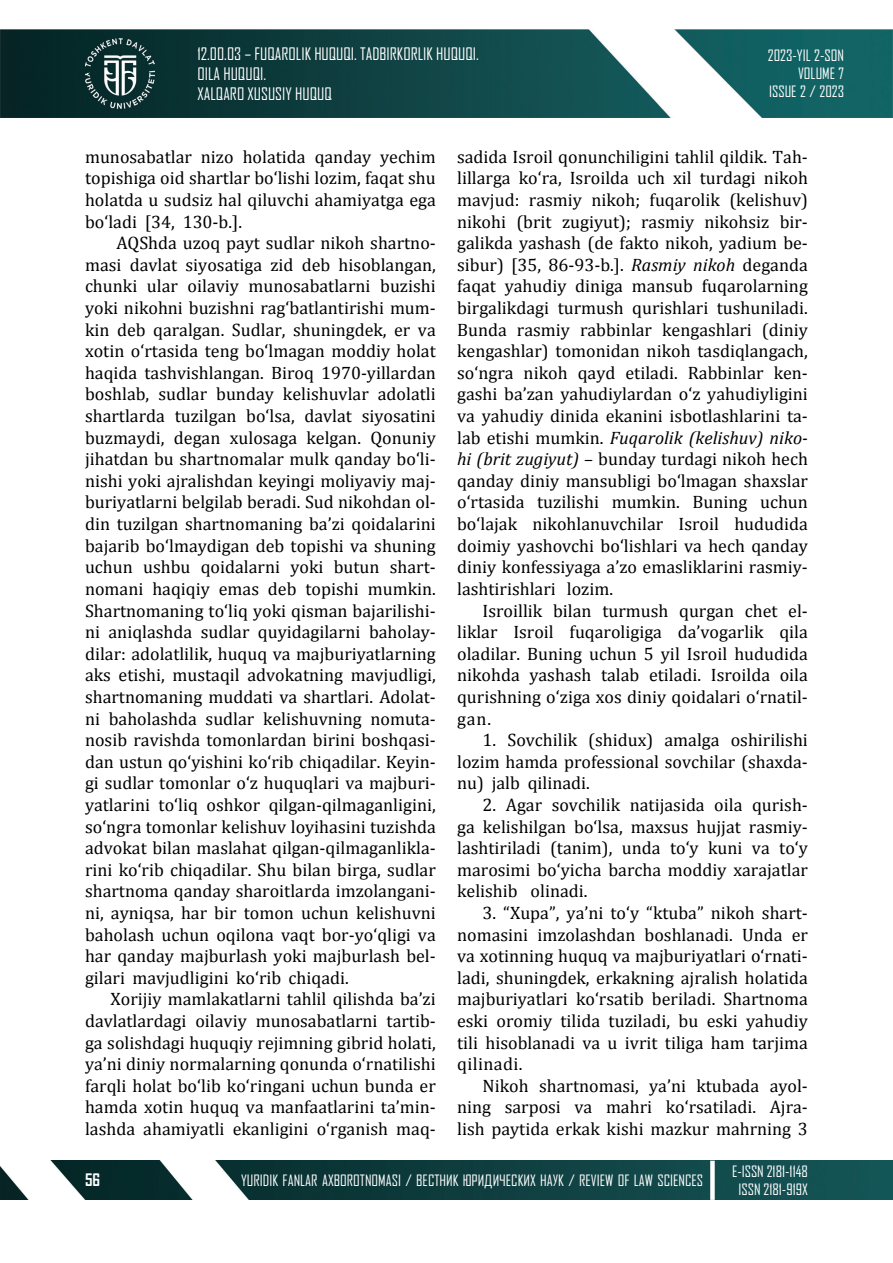
<style>
.page{position:relative;width:893px;height:1263px;background:#fff}
.page>*{position:absolute;margin:0;border:0;box-sizing:border-box;transform-origin:0 0}
.t1{font:18px/21.6px "Cambria";color:#000;text-align:justify}
.t2{font:16.5px/19.8px "Agency FB";color:#fff}
.t3{font:700 16.5px "Agency FB";color:#fff}
.t4{font:15px/18px "Agency FB Cyrillic";color:#fff;text-align:center}
.t5{font:15px/18px "Agency FB";color:#fff;text-align:right}
.s1{font-style:italic}
</style>
<div class="page">
<img style="left:0;top:29px;width:893px;height:89px">
<img style="left:85px;top:39px;width:70px;height:70px">
<img style="left:0;top:1161px;width:893px;height:39px">
<div style="left:710px;top:1161px;width:5px;height:39px;background:#fff"></div>
<p class="t2" style="left:197px;top:44px;width:283px">12.00.03 – FUQAROLIK HUQUQI. TADBIRKORLIK HUQUQI.<br>OILA HUQUQI.<br>XALQARO XUSUSIY HUQUQ</p>
<p class="t5" style="left:768px;top:46px;width:78px">2023-YIL 2-SON<br>VOLUME 7<br>ISSUE 2 / 2023</p>
<p class="t1" style="left:85px;top:146px;width:352px">munosabatlar nizo holatida qanday yechim topishiga oid shartlar bo‘lishi lozim, faqat shu holatda u sudsiz hal qiluvchi ahamiyatga ega bo‘ladi [34, 130-b.].</p>
<p class="t1" style="left:85px;top:232px;width:352px;text-indent:31px">AQShda uzoq payt sudlar nikoh shartno&shy;masi davlat siyosatiga zid deb hisoblangan, chunki ular oilaviy munosabatlarni buzishi yoki nikohni buzishni rag‘batlantirishi mum&shy;kin deb qaralgan. Sudlar, shuningdek, er va xotin o‘rtasida teng bo‘lmagan moddiy holat haqida tashvishlangan. Biroq 1970-yillardan boshlab, sudlar bunday kelishuvlar adolatli shartlarda tuzilgan bo‘lsa, davlat siyosatini buzmaydi, degan xulosaga kelgan. Qonuniy jihatdan bu shartnomalar mulk qanday bo‘li&shy;nishi yoki ajralishdan keyingi moliyaviy maj&shy;buriyatlarni belgilab beradi. Sud nikohdan ol&shy;din tuzilgan shartnomaning ba’zi qoidalarini bajarib bo‘lmaydigan deb topishi va shuning uchun ushbu qoidalarni yoki butun shart&shy;nomani haqiqiy emas deb topishi mumkin.<br>Shartnomaning to‘liq yoki qisman bajarilishi&shy;ni aniqlashda sudlar quyidagilarni baholay&shy;dilar: adolatlilik, huquq va majburiyatlarning aks etishi, mustaqil advokatning mavjudligi, shartnomaning muddati va shartlari. Adolat&shy;ni baholashda sudlar kelishuvning nomuta&shy;nosib ravishda tomonlardan birini boshqasi&shy;dan ustun qo‘yishini ko‘rib chiqadilar. Keyin&shy;gi sudlar tomonlar o‘z huquqlari va majburi&shy;yatlarini to‘liq oshkor qilgan-qilmaganligini, so‘ngra tomonlar kelishuv loyihasini tuzishda advokat bilan maslahat qilgan-qilmaganlikla&shy;rini ko‘rib chiqadilar. Shu bilan birga, sudlar shartnoma qanday sharoitlarda imzolangani&shy;ni, ayniqsa, har bir tomon uchun kelishuvni baholash uchun oqilona vaqt bor-yo‘qligi va har qanday majburlash yoki majburlash bel&shy;gilari mavjudligini ko‘rib chiqadi.</p>
<p class="t1" style="left:85px;top:988px;width:352px;text-indent:26px">Xorijiy mamlakatlarni tahlil qilishda ba’zi davlatlardagi oilaviy munosabatlarni tartib&shy;ga solishdagi huquqiy rejimning gibrid holati, ya’ni diniy normalarning qonunda o‘rnatilishi farqli holat bo‘lib ko‘ringani uchun bunda er hamda xotin huquq va manfaatlarini ta’min&shy;lashda ahamiyatli ekanligini o‘rganish maq-</p>
<p class="t1" style="left:457px;top:146px;width:352px">sadida Isroil qonunchiligini tahlil qildik. Tah&shy;lillarga ko‘ra, Isroilda uch xil turdagi nikoh mavjud: rasmiy nikoh; fuqarolik (kelishuv) nikohi (brit zugiyut); rasmiy nikohsiz bir&shy;galikda yashash (de fakto nikoh, yadium be&shy;sibur) [35, 86-93-b.]. <span class="s1">Rasmiy nikoh</span> deganda faqat yahudiy diniga mansub fuqarolarning birgalikdagi turmush qurishlari tushuniladi.<br>Bunda rasmiy rabbinlar kengashlari (diniy kengashlar) tomonidan nikoh tasdiqlangach, so‘ngra nikoh qayd etiladi. Rabbinlar ken&shy;gashi ba’zan yahudiylardan o‘z yahudiyligini va yahudiy dinida ekanini isbotlashlarini ta&shy;lab etishi mumkin. <span class="s1">Fuqarolik (kelishuv) niko&shy;hi (brit zugiyut)</span> – bunday turdagi nikoh hech qanday diniy mansubligi bo‘lmagan shaxslar o‘rtasida tuzilishi mumkin. Buning uchun bo‘lajak nikohlanuvchilar Isroil hududida doimiy yashovchi bo‘lishlari va hech qanday diniy konfessiyaga a’zo emasliklarini rasmiy&shy;lashtirishlari lozim.</p>
<p class="t1" style="left:457px;top:599px;width:352px;text-indent:26px">Isroillik bilan turmush qurgan chet el&shy;liklar Isroil fuqaroligiga da’vogarlik qila oladilar. Buning uchun 5 yil Isroil hududida nikohda yashash talab etiladi. Isroilda oila qurishning o‘ziga xos diniy qoidalari o‘rnatil&shy;gan.</p>
<p class="t1" style="left:457px;top:729px;width:352px;text-indent:26px">1. Sovchilik (shidux) amalga oshirilishi lozim hamda professional sovchilar (shaxda&shy;nu) jalb qilinadi.</p>
<p class="t1" style="left:457px;top:794px;width:352px;text-indent:26px">2. Agar sovchilik natijasida oila qurish&shy;ga kelishilgan bo‘lsa, maxsus hujjat rasmiy&shy;lashtiriladi (tanim), unda to‘y kuni va to‘y marosimi bo‘yicha barcha moddiy xarajatlar kelishib olinadi.</p>
<p class="t1" style="left:457px;top:902px;width:352px;text-indent:26px">3. “Xupa”, ya’ni to‘y “ktuba” nikoh shart&shy;nomasini imzolashdan boshlanadi. Unda er va xotinning huquq va majburiyatlari o‘rnati&shy;ladi, shuningdek, erkakning ajralish holatida majburiyatlari ko‘rsatib beriladi. Shartnoma eski oromiy tilida tuziladi, bu eski yahudiy tili hisoblanadi va u ivrit tiliga ham tarjima qilinadi.</p>
<p class="t1" style="left:457px;top:1075px;width:352px;text-indent:26px">Nikoh shartnomasi, ya’ni ktubada ayol&shy;ning sarposi va mahri ko‘rsatiladi. Ajra&shy;lish paytida erkak kishi mazkur mahrning 3</p>
<p class="t3" style="left:85px;top:1170px;width:17px">56</p>
<p class="t4" style="left:241px;top:1171px;width:463px">YURIDIK FANLAR AXBOROTNOMASI / ВЕСТНИК ЮРИДИЧЕСКИХ НАУК / REVIEW OF LAW SCIENCES</p>
<p class="t4" style="left:732px;top:1162px;width:77px">E-ISSN 2181-1148<br>ISSN 2181-919Х</p>
</div>
